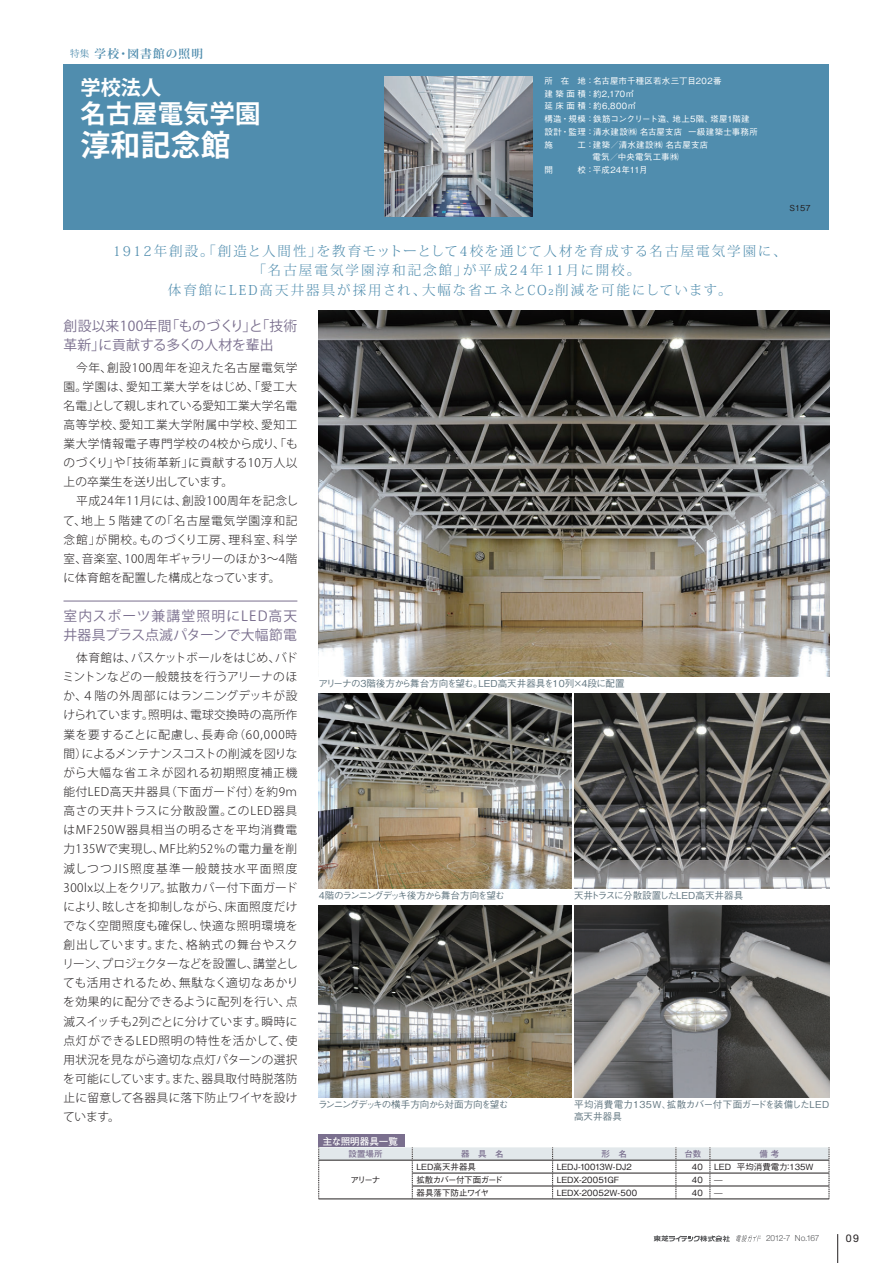
<style>
.page{position:relative;width:893px;height:1263px;background:#fff}
.page>*{position:absolute;margin:0;border:0;box-sizing:border-box;transform-origin:0 0}
.t1{font:700 29.7px "Koz Go Pro";letter-spacing:.01em;color:#fff}
.t2{font:700 25.5px "Koz Go Pro";letter-spacing:.01em;color:#fff}
.t3{font:700 20.25px "Koz Go Pro";color:#fff}
.t4{font:13.8px/19.2px "Koz Go Pro";letter-spacing:.02em;color:#7a6f8e}
.t5{font:300 13.5px/19.5px "Koz Min Pro";letter-spacing:.15em;color:#508dae;text-align:center}
.t6{font:300 11.7px/19.2px "Koz Go Pro";letter-spacing:.02em;color:#231f20;text-align:justify}
.t7{font:700 11.7px "Koz Min Pro";letter-spacing:.1em;color:#508dae}
.t8{font:10.65px "Helvetica Neue LT Std";color:#231f20}
.t9{font:500 9.6px/12.8px "Gothic BBB Pro";color:#647882}
.t10{font:500 9.6px "Gothic BBB Pro";letter-spacing:-.115em;color:#647882}
.t11{font:500 9.6px "Gothic BBB Pro";letter-spacing:-.11em;color:#647882}
.t12{font:700 9.6px "Futo Go B101 Pro";color:#fff}
.t13{font:500 8.55px/12.8px "Gothic BBB Pro";letter-spacing:.025em;color:#fff}
.t14{font:500 8.55px "Gothic BBB Pro";color:#231f20}
.t15{font:700 8.55px "Futo Go B101 Pro";color:#7a6f8e}
.t16{font:500 8.55px "Gothic BBB Pro";letter-spacing:-.065em;color:#231f20}
.t17{font:500 8.55px "Gothic BBB Pro";letter-spacing:.005em;color:#fff}
.t18{font:300 8.4px "Helvetica Neue LT Std";letter-spacing:-.03em;color:#57585a}
.t19{font:500 8.25px "Gothic BBB Pro";color:#231f20}
.s1{font-weight:400;font-size:9.6px}
</style>
<div class="page">
<div style="left:64px;top:64px;width:765px;height:166px;background:#508dae"></div>
<img style="left:319px;top:693px;width:253px;height:196px">
<img style="left:574px;top:693px;width:255px;height:196px">
<img style="left:319px;top:906px;width:253px;height:191px">
<img style="left:574px;top:906px;width:255px;height:191px">
<img style="left:319px;top:310px;width:510px;height:366px">
<hr style="left:64px;top:601px;width:233px;height:1px;background:#7a6f8e">
<img style="left:384px;top:76px;width:149px;height:140px">
<div style="left:319px;top:1134px;width:86px;height:13px;background:#7a6f8e"></div>
<hr style="left:319px;top:1199px;width:93px;height:1px;background:#231f20">
<hr style="left:412px;top:1199px;width:141px;height:1px;background:#231f20">
<hr style="left:553px;top:1199px;width:123px;height:1px;background:#231f20">
<hr style="left:676px;top:1199px;width:34px;height:1px;background:#231f20">
<hr style="left:710px;top:1199px;width:119px;height:1px;background:#231f20">
<svg style="left:318px;top:1147px;width:512px;height:52px"></svg>
<svg style="left:837px;top:1234px;width:1px;height:29px"></svg>
<svg style="left:654px;top:1235px;width:76px;height:7px"></svg>
<svg style="left:736px;top:1235px;width:25px;height:7px"></svg>
<p class="t7" style="left:70px;top:45px;width:134px"><span class="s1">特集</span> 学校・図書館の照明</p>
<h3 class="t3" style="left:81px;top:74px;width:82px">学校法人</h3>
<h2 class="t2" style="left:81px;top:97px;width:182px">名古屋電気学園</h2>
<h1 class="t1" style="left:81px;top:126px;width:152px">淳和記念館</h1>
<p class="t13" style="left:544px;top:73px;width:215px">所 在 地：名古屋市千種区若水三丁目202番<br>建築面積：約2,170㎡<br>延床面積：約6,800㎡<br>構造・規模：鉄筋コンクリート造、地上5階、塔屋1階建設計・監理：清水建設㈱ 名古屋支店 一級建築士事務所施</p>
<p class="t13" style="left:592px;top:137px;width:117px;text-indent:-15px">工：建築／清水建設㈱ 名古屋支店電気／中央電気工事㈱</p>
<p class="t13" style="left:544px;top:162px;width:10px">開</p>
<p class="t17" style="left:577px;top:163px;width:72px">校：平成24年11月</p>
<p class="t19" style="left:789px;top:201px;width:23px">S157</p>
<p class="t5" style="left:113px;top:240px;width:675px">1912年創設。「創造と人間性」を教育モットーとして4校を通じて人材を育成する名古屋電気学園に、「名古屋電気学園淳和記念館」が平成24年11月に開校。<br>体育館にLED高天井器具が採用され、大幅な省エネとCO₂削減を可能にしています。</p>
<p class="t4" style="left:64px;top:316px;width:235px">創設以来100年間「ものづくり」と「技術革新」に貢献する多くの人材を輩出</p>
<p class="t6" style="left:64px;top:358px;width:236px;text-indent:13px">今年、創設100周年を迎えた名古屋電気学園。学園は、愛知工業大学をはじめ、「愛工大名電」として親しまれている愛知工業大学名電高等学校、愛知工業大学附属中学校、愛知工業大学情報電子専門学校の4校から成り、「ものづくり」や「技術革新」に貢献する10万人以上の卒業生を送り出しています。</p>
<p class="t6" style="left:63px;top:492px;width:236px;text-indent:13px">平成24年11月には、創設100周年を記念して、地上５階建ての｢名古屋電気学園淳和記念館｣が開校。ものづくり工房、理科室、科学室、音楽室、100周年ギャラリーのほか3～4階に体育館を配置した構成となっています。</p>
<p class="t4" style="left:64px;top:607px;width:235px">室内スポーツ兼講堂照明にLED高天井器具プラス点滅パターンで大幅節電</p>
<p class="t6" style="left:62px;top:648px;width:238px;text-indent:14px">体育館は、バスケットボールをはじめ、バドミントンなどの一般競技を行うアリーナのほか、４階の外周部にはランニングデッキが設けられています。照明は、電球交換時の高所作業を要することに配慮し、長寿命（60,000時間）によるメンテナンスコストの削減を図りながら大幅な省エネが図れる初期照度補正機能付LED高天井器具（下面ガード付）を約9ｍ高さの天井トラスに分散設置。このLED器具はMF250W器具相当の明るさを平均消費電力135Wで実現し、MF比約52％の電力量を削減しつつJIS照度基準一般競技水平面照度300lx以上をクリア。拡散カバー付下面ガードにより、眩しさを抑制しながら、床面照度だけでなく空間照度も確保し、快適な照明環境を創出しています。また、格納式の舞台やスクリーン、プロジェクターなどを設置し、講堂としても活用されるため、無駄なく適切なあかりを効果的に配分できるように配列を行い、点滅スイッチも2列ごとに分けています。瞬時に点灯ができるLED照明の特性を活かして、使用状況を見ながら適切な点灯パターンの選択を可能にしています。また、器具取付時脱落防止に留意して各器具に落下防止ワイヤを設けています。</p>
<p class="t9" style="left:318px;top:675px;width:308px">アリーナの3階後方から舞台方向を望む。LED高天井器具を10列×4段に配置</p>
<p class="t10" style="left:319px;top:888px;width:187px">4階のランニングデッキ後方から舞台方向を望む</p>
<p class="t9" style="left:574px;top:888px;width:171px">天井トラスに分散設置したLED高天井器具</p>
<p class="t11" style="left:318px;top:1096px;width:192px">ランニングデッキの横手方向から対面方向を望む</p>
<p class="t9" style="left:574px;top:1096px;width:257px">平均消費電力135W、拡散カバー付下面ガードを装備したLED高天井器具</p>
<p class="t12" style="left:323px;top:1133px;width:77px">主な照明器具一覧</p>
<p class="t15" style="left:348px;top:1147px;width:36px">設置場所</p>
<p class="t15" style="left:461px;top:1147px;width:44px">器　具　名</p>
<p class="t15" style="left:601px;top:1147px;width:27px">形　名</p>
<p class="t15" style="left:684px;top:1147px;width:19px">台数</p>
<p class="t15" style="left:760px;top:1147px;width:21px">備 考</p>
<p class="t14" style="left:350px;top:1173px;width:31px">アリーナ</p>
<p class="t14" style="left:417px;top:1160px;width:61px">LED高天井器具</p>
<p class="t14" style="left:557px;top:1160px;width:77px">LEDJ-10013W-DJ2</p>
<p class="t14" style="left:692px;top:1160px;width:12px">40</p>
<p class="t14" style="left:714px;top:1160px;width:101px">LED 平均消費電力：135W</p>
<p class="t16" style="left:416px;top:1173px;width:88px">拡散カバー付下面ガード</p>
<p class="t14" style="left:557px;top:1173px;width:64px">LEDX-20051GF</p>
<p class="t14" style="left:692px;top:1173px;width:12px">40</p>
<p class="t14" style="left:714px;top:1173px;width:10px">—</p>
<p class="t14" style="left:417px;top:1185px;width:74px">器具落下防止ワイヤ</p>
<p class="t14" style="left:557px;top:1185px;width:82px">LEDX-20052W-500</p>
<p class="t14" style="left:692px;top:1185px;width:12px">40</p>
<p class="t14" style="left:714px;top:1185px;width:10px">—</p>
<p class="t18" style="left:766px;top:1233px;width:55px">2012-7 No.167</p>
<p class="t8" style="left:846px;top:1231px;width:15px">09</p>
</div>
